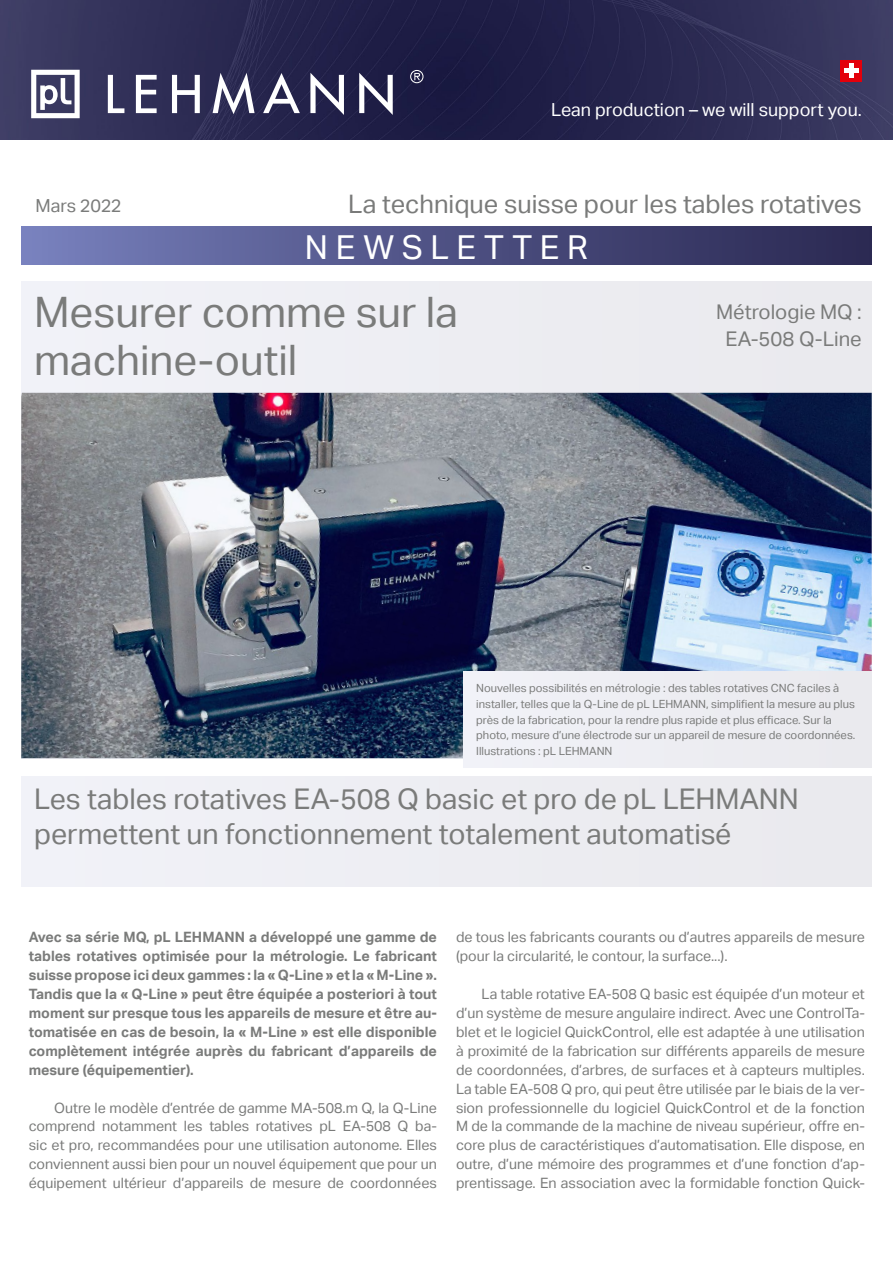
<style>
.page{position:relative;width:893px;height:1263px;background:#fff}
.page>*{position:absolute;margin:0;border:0;box-sizing:border-box;transform-origin:0 0}
.t1{font:42px/48px "Aktiv Grotesk Trial";color:#7a7b7a}
.t2{font:33px "Aktiv Grotesk Trial";letter-spacing:.23em;color:#fff}
.t3{font:28.5px/34.5px "Aktiv Grotesk Trial";color:#7a7b7a}
.t4{font:25.5px "Aktiv Grotesk Trial";color:#7a7b7a}
.t5{font:20.25px/27px "Aktiv Grotesk Trial";color:#7a7b7a;text-align:center}
.t6{font:18px "Aktiv Grotesk Trial";color:#fff}
.t7{font:18px "Aktiv Grotesk Trial";color:#7a7b7a}
.t8{font:14.25px/18.9px "Aktiv Grotesk Trial";color:#7a7b7a;text-align:justify}
.t9{font:700 14.25px/18.9px "Aktiv Grotesk Trial";color:#7a7b7a;text-align:justify}
.t10{font:11.25px/15.8px "Aktiv Grotesk Trial";color:#7a7b7a}
</style>
<div class="page">
<img style="left:0;top:0;width:893px;height:139px">
<svg style="left:31px;top:70px;width:49px;height:48px"></svg>
<svg style="left:136px;top:75px;width:21px;height:38px"></svg>
<svg style="left:172px;top:75px;width:28px;height:38px"></svg>
<svg style="left:213px;top:73px;width:42px;height:41px"></svg>
<svg style="left:310px;top:73px;width:34px;height:42px"></svg>
<svg style="left:359px;top:73px;width:34px;height:42px"></svg>
<svg style="left:263px;top:73px;width:37px;height:40px"></svg>
<svg style="left:108px;top:75px;width:16px;height:38px"></svg>
<svg style="left:410px;top:70px;width:13px;height:13px"></svg>
<div style="left:840px;top:60px;width:22px;height:22px;background:#e3000b"></div>
<hr style="left:844px;top:69px;width:14px;height:4px;background:#fff">
<hr style="left:849px;top:64px;width:4px;height:14px;background:#fff">
<div style="left:21px;top:226px;width:851px;height:39px;background:linear-gradient(to right,#777fbc,#29264f)"></div>
<img style="left:21px;top:393px;width:851px;height:365px">
<div style="left:21px;top:282px;width:851px;height:111px;background:#ededf2"></div>
<div style="left:21px;top:776px;width:851px;height:111px;background:#ededf2"></div>
<div style="left:463px;top:671px;width:409px;height:97px;background:#ededf2"></div>
<p class="t6" style="left:551px;top:100px;width:312px">Lean production – we will support you.</p>
<p class="t7" style="left:35px;top:196px;width:88px">Mars 2022</p>
<h3 class="t4" style="left:348px;top:189px;width:515px">La technique suisse pour les tables rotatives</h3>
<h2 class="t2" style="left:305px;top:228px;width:285px">NEWSLETTER</h2>
<h1 class="t1" style="left:34px;top:288px;width:425px">Mesurer comme sur la machine-outil</h1>
<h3 class="t5" style="left:716px;top:298px;width:147px">Métrologie MQ :<br>EA-508 Q-Line</h3>
<p class="t10" style="left:476px;top:680px;width:381px">Nouvelles possibilités en métrologie : des tables rotatives CNC faciles à installer, telles que la Q-Line de pL LEHMANN, simplifient la mesure au plus près de la fabrication, pour la rendre plus rapide et plus efficace. Sur la photo, mesure d’une électrode sur un appareil de mesure de coordonnées.<br>Illustrations : pL LEHMANN</p>
<h3 class="t3" style="left:34px;top:782px;width:766px">Les tables rotatives EA-508 Q basic et pro de pL LEHMANN permettent un fonctionnement totalement automatisé</h3>
<p class="t9" style="left:29px;top:928px;width:410px">Avec sa série MQ, pL LEHMANN a développé une gamme de tables rotatives optimisée pour la métrologie. Le fabricant suisse propose ici deux gammes : la « Q-Line » et la « M-Line ».<br>Tandis que la « Q-Line » peut être équipée a posteriori à tout moment sur presque tous les appareils de mesure et être au&shy;tomatisée en cas de besoin, la « M-Line » est elle disponible complètement intégrée auprès du fabricant d’appareils de mesure (équipementier).</p>
<p class="t8" style="left:29px;top:1098px;width:410px;text-indent:26px">Outre le modèle d’entrée de gamme MA-508.m Q, la Q-Line comprend notamment les tables rotatives pL EA-508 Q ba&shy;sic et pro, recommandées pour une utilisation autonome. Elles conviennent aussi bien pour un nouvel équipement que pour un équipement ultérieur d’appareils de mesure de coordonnées</p>
<p class="t8" style="left:456px;top:928px;width:410px">de tous les fabricants courants ou d’autres appareils de mesure (pour la circularité, le contour, la surface...).</p>
<p class="t8" style="left:456px;top:985px;width:410px;text-indent:26px">La table rotative EA-508 Q basic est équipée d’un moteur et d’un système de mesure angulaire indirect. Avec une ControlTa&shy;blet et le logiciel QuickControl, elle est adaptée à une utilisation à proximité de la fabrication sur différents appareils de mesure de coordonnées, d’arbres, de surfaces et à capteurs multiples.<br>La table EA-508 Q pro, qui peut être utilisée par le biais de la ver&shy;sion professionnelle du logiciel QuickControl et de la fonction M de la commande de la machine de niveau supérieur, offre en&shy;core plus de caractéristiques d’automatisation. Elle dispose, en outre, d’une mémoire des programmes et d’une fonction d’ap&shy;prentissage. En association avec la formidable fonction Quick-</p>
</div>
